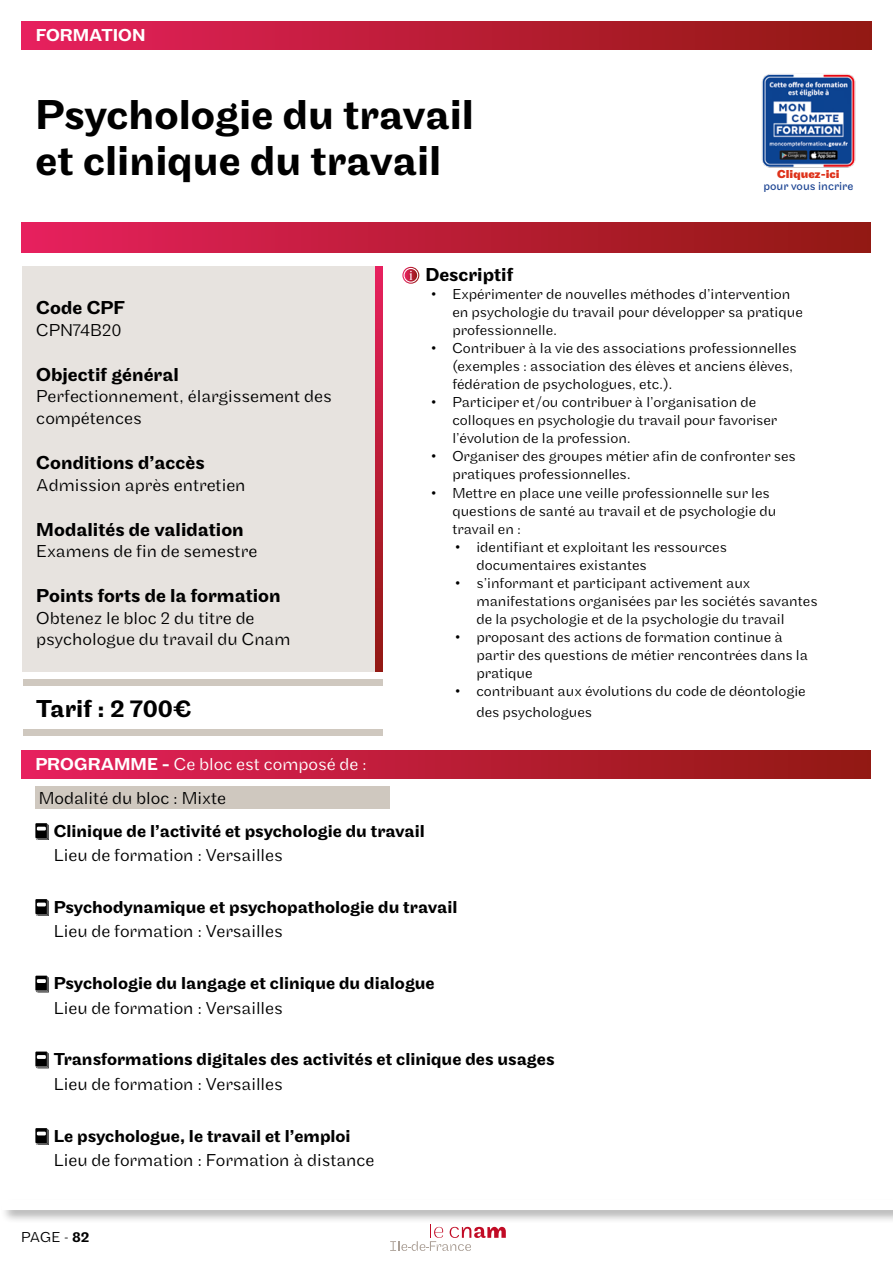
<style>
.page{position:relative;width:893px;height:1263px;background:#fff}
.page>*{position:absolute;margin:0;border:0;box-sizing:border-box;transform-origin:0 0}
.t1{font:500 43.5px/46.5px "Maple";color:#000}
.t2{font:500 25.5px "Maple";color:#000}
.t3{font:500 19.5px "Maple";color:#000}
.t4{font:300 18px/21.6px "Maple";color:#000}
.t5{font:500 18px "Maple";color:#000}
.t6{font:500 18px "Maple";color:#fff}
.t7{font:300 15px/18px "Maple";color:#000}
.t8{font:12px "Maple";color:#1d4593}
.t9{font:700 12px "Maple";color:#de321b}
.s1{font-weight:500;color:#fff}
.s2{color:#fff}
.s3{font-weight:500}
</style>
<div class="page">
<div style="left:0;top:1197px;width:893px;height:26px;background:#000;opacity:.32"></div>
<div style="left:2px;top:1200px;width:891px;height:9px;background:#fff"></div>
<svg style="left:390px;top:1224px;width:116px;height:27px"></svg>
<div style="left:21px;top:222px;width:849px;height:31px;background:linear-gradient(to right,#e6215d,#911911)"></div>
<div style="left:21px;top:21px;width:851px;height:29px;background:linear-gradient(to right,#e6215d,#911911)"></div>
<div style="left:23px;top:680px;width:359px;height:6px;background:#cfc8bf"></div>
<div style="left:23px;top:729px;width:359px;height:7px;background:#cfc8bf"></div>
<svg style="left:375px;top:267px;width:8px;height:405px;background:#bb1c36"></svg>
<div style="left:23px;top:267px;width:352px;height:405px;background:#e7e3df"></div>
<svg style="left:402px;top:267px;width:17px;height:17px"></svg>
<div style="left:35px;top:786px;width:355px;height:23px;background:#cfc8bf"></div>
<div style="left:21px;top:750px;width:849px;height:28px;background:linear-gradient(to right,#e6215d,#911911)"></div>
<svg style="left:35px;top:823px;width:14px;height:17px"></svg>
<svg style="left:35px;top:976px;width:14px;height:16px"></svg>
<svg style="left:35px;top:899px;width:14px;height:17px"></svg>
<svg style="left:35px;top:1051px;width:14px;height:17px"></svg>
<svg style="left:35px;top:1128px;width:14px;height:17px"></svg>
<img style="left:761px;top:74px;width:95px;height:94px">
<p class="t6" style="left:36px;top:25px;width:111px">FORMATION</p>
<h1 class="t1" style="left:35px;top:92px;width:440px">Psychologie du travail et clinique du travail</h1>
<p class="t9" style="left:777px;top:167px;width:64px">Cliquez-ici</p>
<p class="t8" style="left:763px;top:179px;width:91px">pour vous incrire</p>
<h3 class="t3" style="left:425px;top:264px;width:89px">Descriptif</h3>
<p class="t7" style="left:452px;top:286px;width:352px;text-indent:-21px">• Expérimenter de nouvelles méthodes d’intervention en psychologie du travail pour développer sa pratique professionnelle.</p>
<p class="t7" style="left:452px;top:340px;width:346px;text-indent:-21px">• Contribuer à la vie des associations professionnelles (exemples : association des élèves et anciens élèves, fédération de psychologues, etc.).</p>
<p class="t7" style="left:452px;top:394px;width:326px;text-indent:-21px">• Participer et/ou contribuer à l’organisation de colloques en psychologie du travail pour favoriser l’évolution de la profession.</p>
<p class="t7" style="left:452px;top:448px;width:345px;text-indent:-21px">• Organiser des groupes métier afin de confronter ses pratiques professionnelles.</p>
<p class="t7" style="left:452px;top:484px;width:325px;text-indent:-21px">• Mettre en place une veille professionnelle sur les questions de santé au travail et de psychologie du travail en :</p>
<p class="t7" style="left:476px;top:538px;width:252px;text-indent:-21px">• identifiant et exploitant les ressources documentaires existantes</p>
<p class="t7" style="left:476px;top:574px;width:343px;text-indent:-21px">• s’informant et participant activement aux manifestations organisées par les sociétés savantes de la psychologie et de la psychologie du travail</p>
<p class="t7" style="left:476px;top:628px;width:333px;text-indent:-21px">• proposant des actions de formation continue à partir des questions de métier rencontrées dans la pratique</p>
<p class="t7" style="left:455px;top:682px;width:352px">• contribuant aux évolutions du code de déontologie</p>
<h3 class="t3" style="left:36px;top:297px;width:90px">Code CPF</h3>
<p class="t4" style="left:36px;top:319px;width:87px">CPN74B20</p>
<h3 class="t3" style="left:36px;top:363px;width:144px">Objectif général</h3>
<p class="t4" style="left:36px;top:386px;width:297px">Perfectionnement, élargissement des compétences</p>
<h3 class="t3" style="left:36px;top:451px;width:170px">Conditions d’accès</h3>
<p class="t4" style="left:36px;top:474px;width:211px">Admission après entretien</p>
<h3 class="t3" style="left:36px;top:518px;width:209px">Modalités de validation</h3>
<p class="t4" style="left:36px;top:541px;width:222px">Examens de fin de semestre</p>
<h3 class="t3" style="left:36px;top:585px;width:246px">Points forts de la formation</h3>
<p class="t4" style="left:36px;top:607px;width:256px">Obtenez le bloc 2 du titre de psychologue du travail du Cnam</p>
<h2 class="t2" style="left:36px;top:694px;width:157px">Tarif : 2 700€</h2>
<p class="t7" style="left:476px;top:703px;width:117px">des psychologues</p>
<p class="t4" style="left:35px;top:747px;width:333px;line-height:34.2px"><span class="s1">PROGRAMME -</span> <span class="s2">Ce bloc est composé de :<br></span>Modalité du bloc : Mixte</p>
<p class="t5" style="left:54px;top:820px;width:373px">Clinique de l’activité et psychologie du travail</p>
<p class="t4" style="left:54px;top:844px;width:231px">Lieu de formation : Versailles</p>
<p class="t5" style="left:54px;top:896px;width:405px">Psychodynamique et psychopathologie du travail</p>
<p class="t4" style="left:54px;top:920px;width:231px">Lieu de formation : Versailles</p>
<p class="t5" style="left:54px;top:973px;width:383px">Psychologie du langage et clinique du dialogue</p>
<p class="t4" style="left:54px;top:997px;width:231px">Lieu de formation : Versailles</p>
<p class="t5" style="left:54px;top:1049px;width:502px">Transformations digitales des activités et clinique des usages</p>
<p class="t4" style="left:54px;top:1073px;width:231px">Lieu de formation : Versailles</p>
<p class="t5" style="left:54px;top:1125px;width:298px">Le psychologue, le travail et l’emploi</p>
<p class="t4" style="left:54px;top:1149px;width:322px">Lieu de formation : Formation à distance</p>
<p class="t7" style="left:21px;top:1228px;width:70px">PAGE - <span class="s3">82</span></p>
</div>
